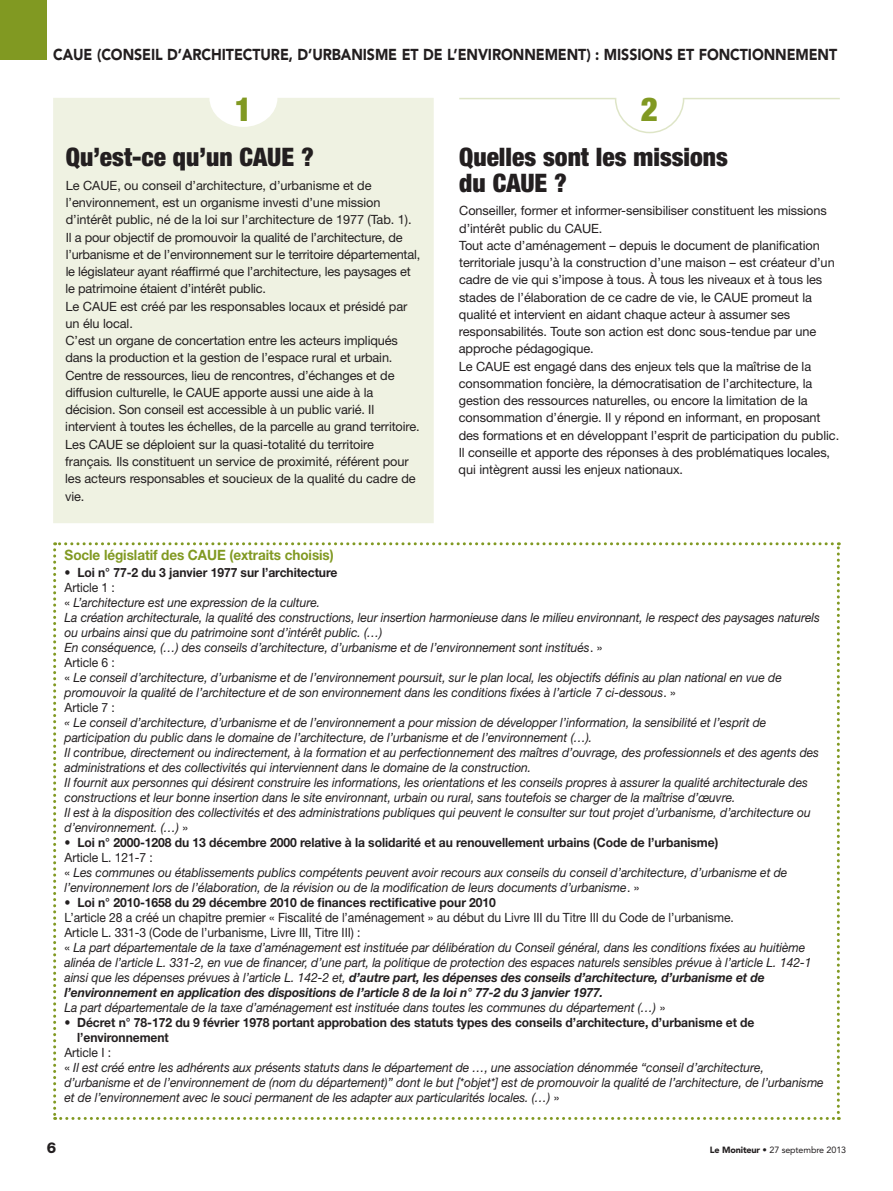
<style>
.page{position:relative;width:893px;height:1191px;background:#fff}
.page>*{position:absolute;margin:0;border:0;box-sizing:border-box;transform-origin:0 0}
.t1{font:900 condensed 33px "Helvetica Neue";color:#819922}
.t2{font:900 condensed 25.5px/25.5px "Helvetica Neue";color:#231f20}
.t3{font:900 15.75px "Avenir";letter-spacing:.195em;color:#231f20;scale:.9 1}
.t4{font:800 15px "Helvetica Neue";color:#231f20}
.t5{font:700 14.25px "Helvetica Neue";letter-spacing:-.005em;color:#819922;scale:.95 1}
.t6{font:italic 12.75px/15px "Helvetica Neue";letter-spacing:-.005em;color:#231f20;scale:.95 1}
.t7{font:12.75px/17.2px "Helvetica Neue";letter-spacing:-.005em;color:#231f20}
.t8{font:700 12.75px/15px "Helvetica Neue";letter-spacing:-.005em;color:#231f20;scale:.95 1}
.t9{font:9px "Avenir";letter-spacing:-.015em;color:#231f20}
.s1{font-style:italic}
.s2{font-style:normal}
.s3{font-weight:700;font-style:normal}
.s4{font-weight:700}
.s5{font-weight:400}
.s6{font-weight:900}
</style>
<div class="page">
<div style="left:0;top:0;width:47px;height:60px;background:#819922"></div>
<hr style="left:459px;top:98px;width:157px;height:1px;background:#dee5c7">
<svg style="left:614px;top:98px;width:71px;height:36px"></svg>
<hr style="left:683px;top:98px;width:157px;height:1px;background:#dee5c7">
<div style="left:53px;top:98px;width:381px;height:425px;background:#eff2e2"></div>
<svg style="left:53px;top:542px;width:787px;height:578px"></svg>
<p class="t3" style="left:53px;top:45px;width:365px">CAUE (CONSEIL D’ARCHITEC TU RE, D’U RBANISME</p>
<p class="t3" style="left:402px;top:45px;width:153px">ET DE L’ENVIRONNEME</p>
<p class="t3" style="left:567px;top:45px;width:248px">NT) : MISSIONS ET FONCTIONNEME</p>
<p class="t3" style="left:818px;top:45px;width:21px">NT</p>
<h1 class="t1" style="left:641px;top:89px;width:19px">2</h1>
<h2 class="t2" style="left:459px;top:144px;width:270px">Quelles sont les missions du CAUE ?</h2>
<p class="t7" style="left:459px;top:202px;width:382px">Conseiller, former et informer-sensibiliser constituent les missions d’intérêt public du CAUE.<br>Tout acte d’aménagement – depuis le document de planification territoriale jusqu’à la construction d’une maison – est créateur d’un cadre de vie qui s’impose à tous. À tous les niveaux et à tous les stades de l’élaboration de ce cadre de vie, le CAUE promeut la qualité et intervient en aidant chaque acteur à assumer ses responsabilités. Toute son action est donc sous‑tendue par une approche pédagogique.<br>Le CAUE est engagé dans des enjeux tels que la maîtrise de la consommation foncière, la démocratisation de l’architecture, la gestion des ressources naturelles, ou encore la limitation de la consommation d’énergie. Il y répond en informant, en proposant des formations et en développant l’esprit de participation du public.<br>Il conseille et apporte des réponses à des problématiques locales, qui intègrent aussi les enjeux nationaux.</p>
<h1 class="t1" style="left:235px;top:89px;width:19px">1</h1>
<h2 class="t2" style="left:66px;top:144px;width:249px">Qu’est-ce qu’un CAUE ?</h2>
<p class="t7" style="left:65px;top:176px;width:357px">Le CAUE, ou conseil d’architecture, d’urbanisme et de l’environnement, est un organisme investi d’une mission d’intérêt public, né de la loi sur l’architecture de 1977 (Tab. 1).<br>Il a pour objectif de promouvoir la qualité de l’architecture, de l’urbanisme et de l’environnement sur le territoire départemental, le législateur ayant réaffirmé que l’architecture, les paysages et le patrimoine étaient d’intérêt public.<br>Le CAUE est créé par les responsables locaux et présidé par un élu local.<br>C’est un organe de concertation entre les acteurs impliqués dans la production et la gestion de l’espace rural et urbain.<br>Centre de ressources, lieu de rencontres, d’échanges et de diffusion culturelle, le CAUE apporte aussi une aide à la décision. Son conseil est accessible à un public varié. Il intervient à toutes les échelles, de la parcelle au grand territoire.<br>Les CAUE se déploient sur la quasi-totalité du territoire français<span class="s1">.</span> Ils constituent un service de proximité, référent pour les acteurs responsables et soucieux de la qualité du cadre de vie.</p>
<p class="t5" style="left:65px;top:546px;width:285px">Socle législatif des CAUE (extraits choisis)</p>
<p class="t6" style="left:65px;top:564px;width:796px"><span class="s2">•</span> <span class="s3">Loi n° 77-2 du 3 janvier 1977 sur l’architecture<br></span><span class="s2">Article 1 :<br>«</span> L’architecture est une expression de la culture.<br>La création architecturale, la qualité des constructions, leur insertion harmonieuse dans le milieu environnant, le respect des paysages naturels ou urbains ainsi que du patrimoine sont d’intérêt public. (…)<br>En conséquence, (…) des conseils d’architecture, d’urbanisme et de l’environnement sont institués<span class="s2">. »<br>Article 6 :<br>«</span> Le conseil d’architecture, d’urbanisme et de l’environnement poursuit, sur le plan local, les objectifs définis au plan national en vue de promouvoir la qualité de l’architecture et de son environnement dans les conditions fixées à l’article 7 ci-dessous<span class="s2">. »<br>Article 7 :</span></p>
<p class="t6" style="left:65px;top:714px;width:796px">« Le conseil d’architecture, d’urbanisme et de l’environnement a pour mission de développer l’information, la sensibilité et l’esprit de participation du public dans le domaine de l’architecture, de l’urbanisme et de l’environnement (…).<br>Il contribue, directement ou indirectement, à la formation et au perfectionnement des maîtres d’ouvrage, des professionnels et des agents des administrations et des collectivités qui interviennent dans le domaine de la construction.<br>Il fournit aux personnes qui désirent construire les informations, les orientations et les conseils propres à assurer la qualité architecturale des constructions et leur bonne insertion dans le site environnant, urbain ou rural, sans toutefois se charger de la maîtrise d’œuvre.<br>Il est à la disposition des collectivités et des administrations publiques qui peuvent le consulter sur tout projet d’urbanisme, d’architecture ou d’environnement. (…) <span class="s2">»</span></p>
<p class="t6" style="left:65px;top:834px;width:762px"><span class="s2">•</span> <span class="s3">Loi n° 2000-1208 du 13 décembre 2000 relative à la solidarité et au renouvellement urbains (Code de l’urbanisme)<br></span><span class="s2">Article L. 121-7 :<br>«</span> Les communes ou établissements publics compétents peuvent avoir recours aux conseils du conseil d’architecture, d’urbanisme et de l’environnement lors de l’élaboration, de la révision ou de la modification de leurs documents d’urbanisme<span class="s2">. »</span></p>
<p class="t6" style="left:64px;top:894px;width:788px"><span class="s2">•</span> <span class="s3">Loi n° 2010-1658 du 29 décembre 2010 de finances rectificative pour 2010<br></span><span class="s2">L’article 28 a créé un chapitre premier « Fiscalité de l’aménagement » au début du Livre III du Titre III du Code de l’urbanisme.<br>Article L. 331-3 (Code de l’urbanisme, Livre III, Titre III) :<br>«</span> La part départementale de la taxe d’aménagement est instituée par délibération du Conseil général, dans les conditions fixées au huitième alinéa de l’article L. 331-2, en vue de financer, d’une part, la politique de protection des espaces naturels sensibles prévue à l’article L. 142-1 ainsi que les dépenses prévues à l’article L. 142-2 et, <span class="s4">d’autre part, les dépenses des conseils d’architecture, d’urbanisme et de l’environnement en application des dispositions de l’article 8 de la loi n° 77-2 du 3 janvier 1977.<br></span>La part départementale de la taxe d’aménagement est instituée dans toutes les communes du département (…) <span class="s2">»</span></p>
<p class="t8" style="left:77px;top:1014px;width:714px;text-indent:-13px"><span class="s5">•</span> Décret n° 78-172 du 9 février 1978 portant approbation des statuts types des conseils d’architecture, d’urbanisme et de l’environnement</p>
<p class="t6" style="left:64px;top:1044px;width:801px"><span class="s2">Article I :<br>«</span> Il est créé entre les adhérents aux présents statuts dans le département de …, une association dénommée “conseil d’architecture, d’urbanisme et de l’environnement de (nom du département)” dont le but [*objet*] est de promouvoir la qualité de l’architecture, de l’urbanisme et de l’environnement avec le souci permanent de les adapter aux particularités locales. (…) <span class="s2">»</span></p>
<p class="t4" style="left:47px;top:1139px;width:11px">6</p>
<p class="t9" style="left:710px;top:1144px;width:138px"><span class="s6">LE MONITEUR</span> • 27 septembre 2013</p>
</div>
